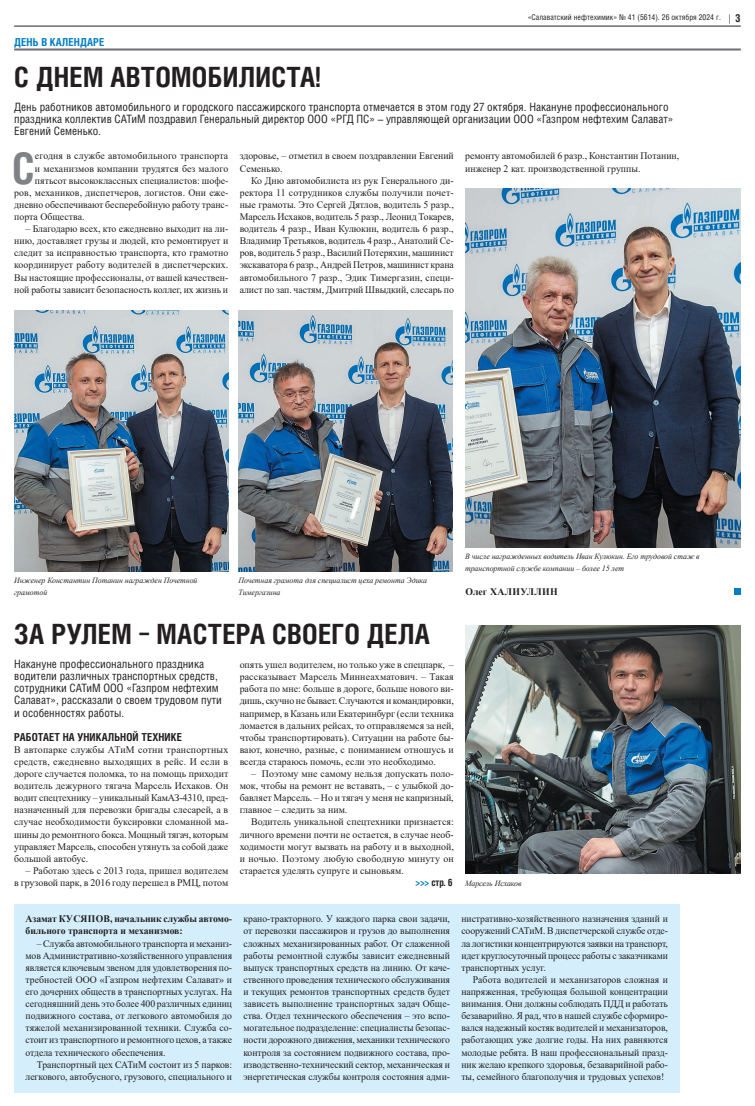
<style>
.page{position:relative;width:755px;height:1106px;background:#fff}
.page>*{position:absolute;margin:0;border:0;box-sizing:border-box;transform-origin:0 0}
.t1{font:700 43.5px "Helios Cond";color:#808285}
.t2{font:700 27.9px "Helios Cond";letter-spacing:.01em;color:#231f20}
.t3{font:11.5px/12.1px "Helios Cond";color:#231f20}
.t4{font:700 11px "Helios Cond";letter-spacing:.01em;color:#231f20}
.t5{font:700 11px "Helios Cond";letter-spacing:.01em;color:#007ec5}
.t6{font:10px/12.1px "Times New Roman";letter-spacing:-.005em;color:#231f20;text-align:justify}
.t7{font:10px "Times New Roman";letter-spacing:.015em;color:#231f20}
.t8{font:700 10px/12.1px "Times New Roman";letter-spacing:-.005em;color:#231f20}
.t9{font:700 10px "Times New Roman";letter-spacing:.035em;color:#231f20}
.t10{font:700 10px "Helios Cond";color:#231f20}
.t11{font:italic 8px/12.1px "Times New Roman";letter-spacing:-.005em;color:#231f20}
.t12{font:8px "Helios Cond";color:#231f20}
.s1{color:#007ec5}
</style>
<div class="page">
<hr style="left:14px;top:48px;width:726px;height:2px;background:#6c6d70">
<hr style="left:14px;top:26px;width:726px;height:1px;background:#231f20">
<div style="left:14px;top:903px;width:664px;height:189px;background:#d4effb"></div>
<img style="left:465px;top:625px;width:275px;height:248px">
<div style="left:733px;top:588px;width:7px;height:6px;background:#007ec5"></div>
<img style="left:465px;top:189px;width:275px;height:358px">
<img style="left:14px;top:310px;width:214px;height:261px">
<img style="left:238px;top:310px;width:214px;height:261px">
<p class="t5" style="left:14px;top:35px;width:92px">ДЕНЬ В КАЛЕНДАРЕ</p>
<p class="t12" style="left:527px;top:12px;width:194px">«Салаватский нефтехимик» № 41 (5614). 26 октября 2024 г.</p>
<p class="t4" style="left:734px;top:11px;width:7px">3</p>
<h2 class="t2" style="left:14px;top:58px;width:308px">С ДНЕМ АВТОМОБИЛИСТА!</h2>
<p class="t3" style="left:14px;top:101px;width:660px">День работников автомобильного и городского пассажирского транспорта отмечается в этом году 27 октября. Накануне профессионального праздника коллектив САТиМ поздравил Генеральный директор ООО «РГД ПС» – управляющей организации ООО «Газпром нефтехим Салават»<br>Евгений Семенько.</p>
<h1 class="t1" style="left:12px;top:138px;width:24px">С</h1>
<p class="t7" style="left:35px;top:149px;width:195px">егодня в службе автомобильного транспорта</p>
<p class="t6" style="left:35px;top:162px;width:195px">и механизмов компании трудятся без малого</p>
<p class="t6" style="left:35px;top:174px;width:195px">пятьсот высококлассных специалистов: шофе-</p>
<p class="t7" style="left:14px;top:185px;width:215px">ров, механиков, диспетчеров, логистов. Они еже-</p>
<p class="t6" style="left:14px;top:198px;width:215px">дневно обеспечивают бесперебойную работу транс-</p>
<p class="t6" style="left:14px;top:210px;width:72px">порта Общества.</p>
<p class="t6" style="left:14px;top:222px;width:215px;text-indent:11px">– Благодарю всех, кто ежедневно выходит на ли&shy;нию, доставляет грузы и людей, кто ремонтирует и следит за исправностью транспорта, кто грамотно координирует работу водителей в диспетчерских.<br>Вы настоящие профессионалы, от вашей качествен&shy;ной работы зависит безопасность коллег, их жизнь и</p>
<p class="t6" style="left:239px;top:150px;width:215px">здоровье, – отметил в своем поздравлении Евгений<br>Семенько.</p>
<p class="t6" style="left:239px;top:174px;width:215px;text-indent:11px">Ко Дню автомобилиста из рук Генерального ди&shy;ректора 11 сотрудников службы получили почет&shy;ные грамоты. Это Сергей Дятлов, водитель 5 разр., Марсель Исхаков, водитель 5 разр., Леонид Токарев, водитель 4 разр., Иван Кулюкин, водитель 6 разр., Владимир Третьяков, водитель 4 разр., Анатолий Се&shy;ров, водитель 5 разр., Василий Потеряхин, машинист экскаватора 6 разр., Андрей Петров, машинист крана автомобильного 7 разр., Эдик Тимергазин, специ&shy;алист по зап. частям, Дмитрий Швыдкий, слесарь по</p>
<p class="t6" style="left:465px;top:150px;width:215px">ремонту автомобилей 6 разр., Константин Потанин, инженер 2 кат. производственной группы.</p>
<p class="t11" style="left:14px;top:574px;width:185px">Инженер Константин Потанин награжден Почетной грамотой</p>
<p class="t11" style="left:238px;top:574px;width:190px">Почетная грамота для специалист цеха ремонта Эдика<br>Тимергазина</p>
<h2 class="t2" style="left:14px;top:615px;width:417px">ЗА РУЛЕМ – МАСТЕРА СВОЕГО ДЕЛА</h2>
<p class="t3" style="left:14px;top:658px;width:209px">Накануне профессионального праздника водители различных транспортных средств, сотрудники САТиМ ООО «Газпром нефтехим Салават», рассказали о своем трудовом пути и особенностях работы.</p>
<p class="t6" style="left:239px;top:658px;width:215px">опять ушел водителем, но только уже в спецпарк, – рассказывает Марсель Миннеахматович. – Такая работа по мне: больше в дороге, больше нового ви&shy;дишь, скучно не бывает. Случаются и командировки, например, в Казань или Екатеринбург (если техника ломается в дальних рейсах, то отправляемся за ней, чтобы транспортировать). Ситуации на работе бы&shy;вают, конечно, разные, с пониманием отношусь и всегда стараюсь помочь, если это необходимо.</p>
<p class="t6" style="left:239px;top:767px;width:215px;text-indent:11px">– Поэтому мне самому нельзя допускать поло&shy;мок, чтобы на ремонт не вставать, – с улыбкой до&shy;бавляет Марсель. – Но и тягач у меня не капризный, главное – следить за ним.</p>
<p class="t6" style="left:239px;top:815px;width:215px;text-indent:11px">Водитель уникальной спецтехники признается: личного времени почти не остается, в случае необ&shy;ходимости могут вызвать на работу и в выходной, и ночью. Поэтому любую свободную минуту он старается уделять супруге и сыновьям.</p>
<p class="t10" style="left:415px;top:875px;width:39px"><span class="s1">&gt;&gt;&gt;</span> стр. 6</p>
<p class="t4" style="left:14px;top:729px;width:169px">РАБОТАЕТ НА УНИКАЛЬНОЙ ТЕХНИКЕ</p>
<p class="t6" style="left:14px;top:743px;width:215px">В автопарке службы АТиМ сотни транспортных средств, ежедневно выходящих в рейс. И если в дороге случается поломка, то на помощь приходит водитель дежурного тягача Марсель Исхаков. Он водит спецтехнику – уникальный КамАЗ-4310, пред&shy;назначенный для перевозки бригады слесарей, а в случае необходимости буксировки сломанной ма&shy;шины до ремонтного бокса. Мощный тягач, которым управляет Марсель, способен утянуть за собой даже большой автобус.</p>
<p class="t6" style="left:14px;top:864px;width:215px;text-align:right">– Работаю здесь с 2013 года, пришел водителем<br>в грузовой парк, в 2016 году перешел в РМЦ, потом</p>
<p class="t11" style="left:465px;top:550px;width:236px">В числе награжденных водитель Иван Кулюкин. Его трудовой стаж в транспортной службе компании – более 15 лет</p>
<p class="t9" style="left:465px;top:585px;width:94px">Олег ХАЛИУЛЛИН</p>
<p class="t11" style="left:465px;top:877px;width:58px">Марсель Исхаков</p>
<p class="t8" style="left:26px;top:912px;width:208px">Азамат КУСЯПОВ, начальник службы автомо&shy;бильного транспорта и механизмов:</p>
<p class="t6" style="left:26px;top:936px;width:208px;text-indent:11px">– Служба автомобильного транспорта и механиз&shy;мов Административно-хозяйственного управления является ключевым звеном для удовлетворения по&shy;требностей ООО «Газпром нефтехим Салават» и его дочерних обществ в транспортных услугах. На сегодняшний день это более 400 различных единиц подвижного состава, от легкового автомобиля до тяжелой механизированной техники. Служба со&shy;стоит из транспортного и ремонтного цехов, а также отдела технического обеспечения.</p>
<p class="t6" style="left:26px;top:1057px;width:208px;text-align:right">Транспортный цех САТиМ состоит из 5 парков: легкового, автобусного, грузового, специального и</p>
<p class="t6" style="left:243px;top:912px;width:208px">крано-тракторного. У каждого парка свои задачи, от перевозки пассажиров и грузов до выполнения сложных механизированных работ. От слаженной работы ремонтной службы зависит ежедневный выпуск транспортных средств на линию. От каче&shy;ственного проведения технического обслуживания и текущих ремонтов транспортных средств будет зависеть выполнение транспортных задач Обще&shy;ства. Отдел технического обеспечения – это вспо&shy;могательное подразделение: специалисты безопас&shy;ности дорожного движения, механики технического контроля за состоянием подвижного состава, про&shy;изводственно-технический сектор, механическая и энергетическая службы контроля состояния адми-</p>
<p class="t6" style="left:461px;top:912px;width:208px">нистративно-хозяйственного назначения зданий и сооружений САТиМ. В диспетчерской службе отде&shy;ла логистики концентрируются заявки на транспорт, идет круглосуточный процесс работы с заказчиками транспортных услуг.</p>
<p class="t6" style="left:461px;top:973px;width:208px;text-indent:11px">Работа водителей и механизаторов сложная и напряженная, требующая большой концентрации внимания. Они должны соблюдать ПДД и работать безаварийно. Я рад, что в нашей службе сформиро&shy;вался надежный костяк водителей и механизаторов, работающих уже долгие годы. На них равняются молодые ребята. В наш профессиональный празд&shy;ник желаю крепкого здоровья, безаварийной рабо&shy;ты, семейного благополучия и трудовых успехов!</p>
</div>
